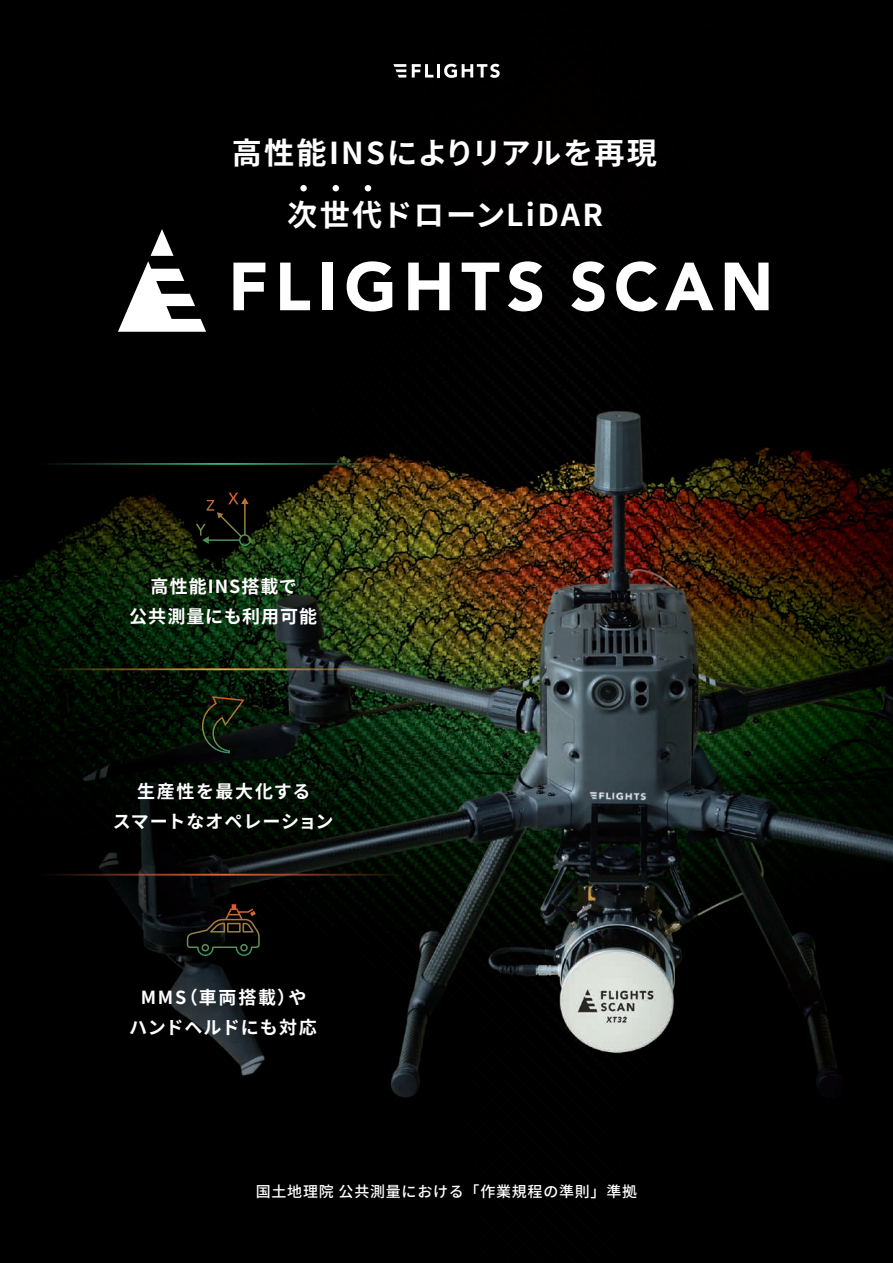
<style>
.page{position:relative;width:893px;height:1263px;background:#fff}
.page>*{position:absolute;margin:0;border:0;box-sizing:border-box;transform-origin:0 0}
.t1{font:700 30.15px/61.9px "Source Han Sans";letter-spacing:.07em;color:#fff;text-align:center}
.t2{font:700 18px/30px "Source Han Sans";letter-spacing:.055em;color:#fff;text-align:center}
.t3{font:500 15px "Source Han Sans";letter-spacing:.05em;color:#fff}
</style>
<div class="page">
<img style="left:0;top:0;width:893px;height:1263px">
<hr style="left:0;top:463px;width:483px;height:2px;background:#fff">
<svg style="left:196px;top:493px;width:55px;height:53px;background:#101008"></svg>
<hr style="left:0;top:668px;width:483px;height:2px;background:#fff">
<svg style="left:202px;top:696px;width:43px;height:57px;background:#151e0d"></svg>
<hr style="left:0;top:874px;width:483px;height:2px;background:#fff">
<svg style="left:187px;top:904px;width:73px;height:52px;background:#19170e"></svg>
<div style="left:300px;top:185px;width:7px;height:6px;background:#fff;border-radius:50%"></div>
<svg style="left:333px;top:185px;width:6px;height:6px"></svg>
<svg style="left:365px;top:185px;width:6px;height:6px"></svg>
<svg style="left:233px;top:263px;width:32px;height:47px"></svg>
<svg style="left:280px;top:263px;width:30px;height:47px"></svg>
<div style="left:322px;top:263px;width:11px;height:47px;background:#fff"></div>
<svg style="left:347px;top:261px;width:45px;height:50px"></svg>
<svg style="left:408px;top:263px;width:42px;height:47px"></svg>
<svg style="left:462px;top:263px;width:37px;height:47px"></svg>
<svg style="left:508px;top:261px;width:34px;height:50px"></svg>
<svg style="left:571px;top:261px;width:34px;height:50px"></svg>
<svg style="left:616px;top:261px;width:42px;height:50px"></svg>
<svg style="left:665px;top:263px;width:49px;height:47px"></svg>
<svg style="left:725px;top:263px;width:43px;height:47px"></svg>
<svg style="left:118px;top:229px;width:88px;height:103px"></svg>
<svg style="left:393px;top:64px;width:13px;height:14px"></svg>
<svg style="left:412px;top:64px;width:21px;height:14px"></svg>
<hr style="left:437px;top:64px;width:3px;height:14px;background:#fff">
<svg style="left:444px;top:64px;width:56px;height:14px"></svg>
<h1 class="t1" style="left:232px;top:122px;width:427px">高性能INSによりリアルを再現次世代ドローンLiDAR</h1>
<p class="t2" style="left:129px;top:571px;width:189px">高性能INS搭載で<br>公共測量にも利用可能</p>
<p class="t2" style="left:113px;top:777px;width:222px">生産性を最大化する<br>スマートなオペレーション</p>
<p class="t2" style="left:129px;top:982px;width:189px">MMS（車両搭載）やハンドヘルドにも対応</p>
<p class="t3" style="left:256px;top:1183px;width:383px">国土地理院 公共測量における「作業規程の準則」準拠</p>
</div>
